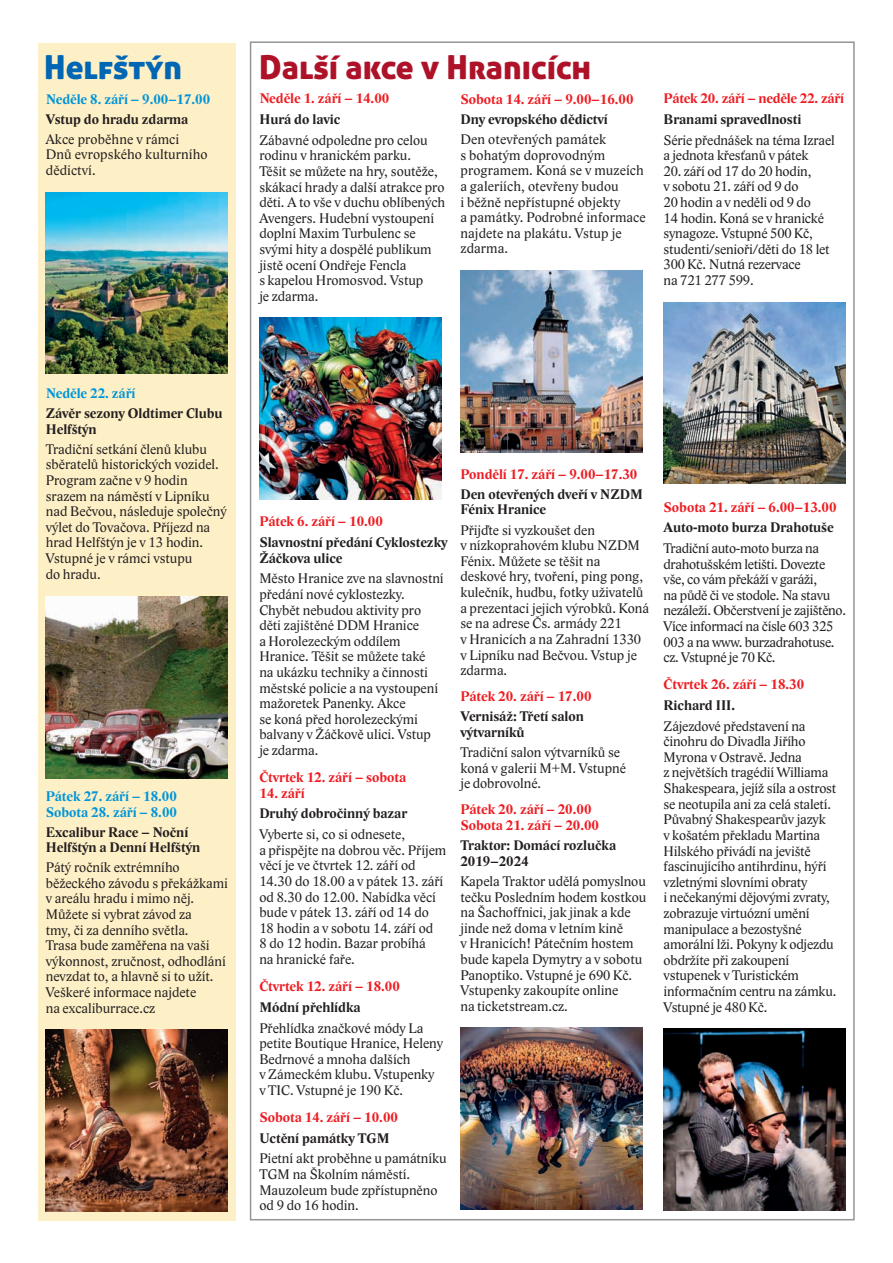
<style>
.page{position:relative;width:893px;height:1263px;background:#fff}
.page>*{position:absolute;margin:0;border:0;box-sizing:border-box;transform-origin:0 0}
.t1{font:33px "Aller Display";color:#ae1229}
.t2{font:33px "Aller Display";color:#0166b3}
.t3{font:14.25px/15.6px "Lido STF";color:#231f20}
.t4{font:700 14.25px/15.6px "Lido STF";color:#231f20}
.t5{font:700 14.25px/15.6px "Lido STF";color:#ee1d23}
.t6{font:14.25px/15.6px "Lido STF";letter-spacing:-.02em;color:#231f20}
.t7{font:700 14.25px/15.6px "Lido STF";color:#0095d9}
</style>
<div class="page">
<div style="left:38px;top:43px;width:198px;height:1177px;background:#fef0c6"></div>
<img style="left:46px;top:192px;width:182px;height:182px">
<img style="left:46px;top:596px;width:182px;height:182px">
<img style="left:46px;top:1030px;width:182px;height:181px">
<div style="left:250px;top:41px;width:605px;height:1179px;background:#fff;border:2px solid #939598"></div>
<img style="left:259px;top:318px;width:182px;height:182px">
<img style="left:460px;top:270px;width:182px;height:182px">
<img style="left:460px;top:1028px;width:182px;height:181px">
<img style="left:664px;top:302px;width:181px;height:182px">
<img style="left:664px;top:1028px;width:181px;height:182px">
<h1 class="t2" style="left:44px;top:47px;width:139px">Helfštýn</h1>
<p class="t7" style="left:46px;top:92px;width:166px">Neděle 8. září – 9.00–17.00</p>
<p class="t4" style="left:46px;top:112px;width:144px">Vstup do hradu zdarma</p>
<p class="t3" style="left:46px;top:131px;width:163px">Akce proběhne v rámci<br>Dnů evropského kulturního dědictví.</p>
<h1 class="t1" style="left:259px;top:47px;width:334px">Další akce v Hranicích</h1>
<p class="t5" style="left:460px;top:91px;width:175px">Sobota 14. září – 9.00–16.00</p>
<p class="t4" style="left:460px;top:112px;width:149px">Dny evropského dědictví</p>
<p class="t3" style="left:460px;top:132px;width:187px">Den otevřených památek<br>s bohatým doprovodným programem. Koná se v muzeích a galeriích, otevřeny budou<br>i běžně nepřístupné objekty<br>a památky. Podrobné informace najdete na plakátu. Vstup je zdarma.</p>
<p class="t5" style="left:259px;top:91px;width:131px">Neděle 1. září – 14.00</p>
<p class="t4" style="left:259px;top:112px;width:82px">Hurá do lavic</p>
<p class="t3" style="left:259px;top:132px;width:187px">Zábavné odpoledne pro celou rodinu v hranickém parku.<br>Těšit se můžete na hry, soutěže, skákací hrady a další atrakce pro děti. A to vše v duchu oblíbených<br>Avengers. Hudební vystoupení doplní Maxim Turbulenc se svými hity a dospělé publikum jistě ocení Ondřeje Fencla<br>s kapelou Hromosvod. Vstup<br>je zdarma.</p>
<p class="t5" style="left:664px;top:91px;width:182px">Pátek 20. září – neděle 22. září</p>
<p class="t4" style="left:664px;top:112px;width:139px">Branami spravedlnosti</p>
<p class="t3" style="left:664px;top:132px;width:173px">Série přednášek na téma Izrael a jednota křesťanů v pátek</p>
<p class="t3" style="left:664px;top:163px;width:168px">20. září od 17 do 20 hodin,<br>v sobotu 21. září od 9 do<br>20 hodin a v neděli od 9 do<br>14 hodin. Koná se v hranické synagoze. Vstupné 500 Kč, studenti/senioři/děti do 18 let<br>300 Kč. Nutná rezervace<br>na 721 277 599.</p>
<p class="t7" style="left:46px;top:386px;width:91px">Neděle 22. září</p>
<p class="t4" style="left:46px;top:406px;width:178px">Závěr sezony Oldtimer Clubu<br>Helfštýn</p>
<p class="t3" style="left:46px;top:441px;width:182px">Tradiční setkání členů klubu sběratelů historických vozidel.<br>Program začne v 9 hodin srazem na náměstí v Lipníku nad Bečvou, následuje společný výlet do Tovačova. Příjezd na hrad Helfštýn je v 13 hodin.<br>Vstupné je v rámci vstupu<br>do hradu.</p>
<p class="t7" style="left:46px;top:789px;width:133px">Pátek 27. září – 18.00<br>Sobota 28. září – 8.00</p>
<p class="t4" style="left:46px;top:824px;width:156px">Excalibur Race – Noční<br>Helfštýn a Denní Helfštýn</p>
<p class="t3" style="left:46px;top:860px;width:183px">Pátý ročník extrémního běžeckého závodu s překážkami v areálu hradu i mimo něj.<br>Můžete si vybrat závod za<br>tmy, či za denního světla.<br>Trasa bude zaměřena na vaši výkonnost, zručnost, odhodlání nevzdat to, a hlavně si to užít.<br>Veškeré informace najdete<br>na excaliburrace.cz</p>
<p class="t5" style="left:259px;top:514px;width:125px">Pátek 6. září – 10.00</p>
<p class="t4" style="left:259px;top:535px;width:190px">Slavnostní předání Cyklostezky<br>Žáčkova ulice</p>
<p class="t3" style="left:259px;top:571px;width:186px">Město Hranice zve na slavnostní předání nové cyklostezky.<br>Chybět nebudou aktivity pro děti zajištěné DDM Hranice<br>a Horolezeckým oddílem<br>Hranice. Těšit se můžete také<br>na ukázku techniky a činnosti městské policie a na vystoupení mažoretek Panenky. Akce<br>se koná před horolezeckými balvany v Žáčkově ulici. Vstup je zdarma.</p>
<p class="t5" style="left:259px;top:770px;width:148px">Čtvrtek 12. září – sobota</p>
<p class="t5" style="left:259px;top:785px;width:47px">14. září</p>
<p class="t4" style="left:259px;top:806px;width:149px">Druhý dobročinný bazar</p>
<p class="t3" style="left:259px;top:827px;width:188px">Vyberte si, co si odnesete,<br>a přispějte na dobrou věc. Příjem věcí je ve čtvrtek 12. září od<br>14.30 do 18.00 a v pátek 13. září od 8.30 do 12.00. Nabídka věcí bude v pátek 13. září od 14 do<br>18 hodin a v sobotu 14. září od<br>8 do 12 hodin. Bazar probíhá<br>na hranické faře.</p>
<p class="t5" style="left:259px;top:979px;width:142px">Čtvrtek 12. září – 18.00</p>
<p class="t4" style="left:259px;top:999px;width:103px">Módní přehlídka</p>
<p class="t3" style="left:259px;top:1020px;width:185px">Přehlídka značkové módy La petite Boutique Hranice, Heleny<br>Bedrnové a mnoha dalších<br>v Zámeckém klubu. Vstupenky v TIC. Vstupné je 190 Kč.</p>
<p class="t5" style="left:259px;top:1110px;width:140px">Sobota 14. září – 10.00</p>
<p class="t4" style="left:259px;top:1130px;width:132px">Uctění památky TGM</p>
<p class="t3" style="left:259px;top:1151px;width:189px">Pietní akt proběhne u památníku<br>TGM na Školním náměstí.<br>Mauzoleum bude zpřístupněno od 9 do 16 hodin.</p>
<p class="t5" style="left:460px;top:466px;width:178px">Pondělí 17. září – 9.00–17.30</p>
<p class="t4" style="left:460px;top:486px;width:184px">Den otevřených dveří v NZDM<br>Fénix Hranice</p>
<p class="t3" style="left:460px;top:522px;width:190px">Přijďte si vyzkoušet den<br>v nízkoprahovém klubu NZDM<br>Fénix. Můžete se těšit na deskové hry, tvoření, ping pong, kulečník, hudbu, fotky uživatelů a prezentaci jejich výrobků. Koná se na adrese Čs. armády 221<br>v Hranicích a na Zahradní 1330 v Lipníku nad Bečvou. Vstup je zdarma.</p>
<p class="t5" style="left:460px;top:689px;width:133px">Pátek 20. září – 17.00</p>
<p class="t4" style="left:460px;top:709px;width:125px">Vernisáž: Třetí salon výtvarníků</p>
<p class="t3" style="left:460px;top:745px;width:167px">Tradiční salon výtvarníků se koná v galerii M+M. Vstupné je dobrovolné.</p>
<p class="t5" style="left:460px;top:802px;width:140px">Pátek 20. září – 20.00<br>Sobota 21. září – 20.00</p>
<p class="t4" style="left:460px;top:838px;width:157px">Traktor: Domácí rozlučka<br>2019–2024</p>
<p class="t3" style="left:460px;top:873px;width:187px">Kapela Traktor udělá pomyslnou tečku Posledním hodem kostkou na Šachoffnici, jak jinak a kde jinde než doma v letním kině<br>v Hranicích! Pátečním hostem bude kapela Dymytry a v sobotu<br>Panoptiko. Vstupné je 690 Kč.<br>Vstupenky zakoupíte online<br>na ticketstream.cz.</p>
<p class="t5" style="left:664px;top:499px;width:175px">Sobota 21. září – 6.00–13.00</p>
<p class="t4" style="left:664px;top:520px;width:172px">Auto-moto burza Drahotuše</p>
<p class="t6" style="left:664px;top:540px;width:184px">Tradiční auto-moto burza na drahotušském letišti. Dovezte vše, co vám překáží v garáži,<br>na půdě či ve stodole. Na stavu nezáleží. Občerstvení je zajištěno.<br>Více informací na čísle 603 325<br>003 a na www. burzadrahotuse. cz. Vstupné je 70 Kč.</p>
<p class="t5" style="left:664px;top:677px;width:142px">Čtvrtek 26. září – 18.30</p>
<p class="t4" style="left:664px;top:698px;width:73px">Richard III.</p>
<p class="t3" style="left:664px;top:718px;width:174px">Zájezdové představení na činohru do Divadla Jiřího<br>Myrona v Ostravě. Jedna<br>z největších tragédií Williama<br>Shakespeara, jejíž síla a ostrost se neotupila ani za celá staletí.<br>Půvabný Shakespearův jazyk<br>v košatém překladu Martina<br>Hilského přivádí na jeviště fascinujícího antihrdinu, hýří vzletnými slovními obraty<br>i nečekanými dějovými zvraty, zobrazuje virtuózní umění manipulace a bezostyšné amorální lži. Pokyny k odjezdu obdržíte při zakoupení vstupenek v Turistickém informačním centru na zámku.<br>Vstupné je 480 Kč.</p>
</div>
